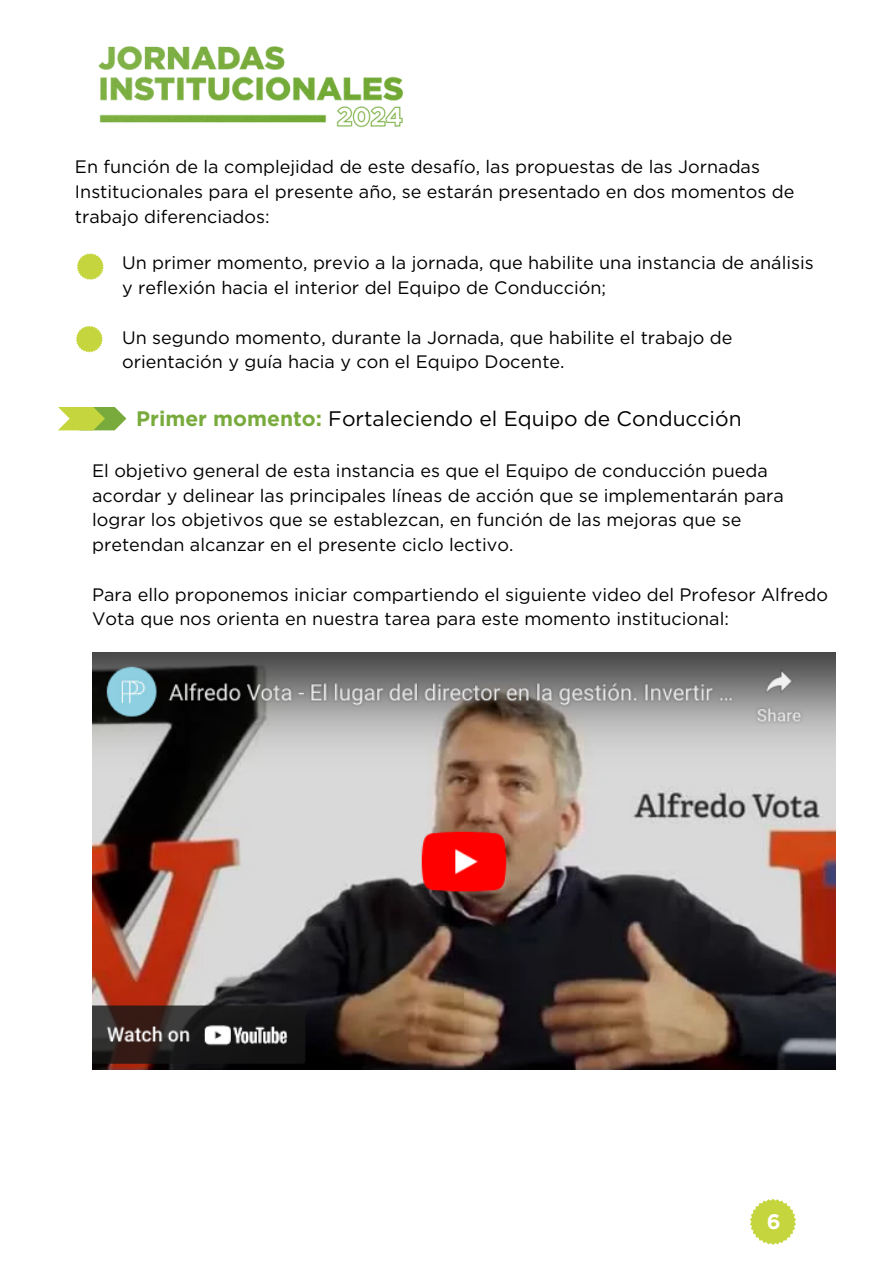
<style>
.page{position:relative;width:893px;height:1264px;background:#fff}
.page>*{position:absolute;margin:0;border:0;box-sizing:border-box;transform-origin:0 0}
.t1{font:21px "Gotham";color:#000}
.t2{font:700 21px "Gotham";color:#fff}
.t3{font:18px/24.8px "Gotham";color:#000}
.s1{font-weight:700;color:#78ab3c}
</style>
<div class="page">
<img style="left:98px;top:46px;width:305px;height:82px">
<svg style="left:77px;top:253px;width:27px;height:27px"></svg>
<svg style="left:76px;top:326px;width:27px;height:26px"></svg>
<svg style="left:58px;top:407px;width:68px;height:23px;background:#b6ce5d"></svg>
<img style="left:92px;top:652px;width:743px;height:417px">
<svg style="left:750px;top:1199px;width:46px;height:45px"></svg>
<p class="t3" style="left:75px;top:154px;width:720px">En función de la complejidad de este desafío, las propuestas de las Jornadas<br>Institucionales para el presente año, se estarán presentado en dos momentos de trabajo diferenciados:</p>
<p class="t3" style="left:122px;top:250px;width:693px">Un primer momento, previo a la jornada, que habilite una instancia de análisis y reflexión hacia el interior del Equipo de Conducción;</p>
<p class="t3" style="left:122px;top:325px;width:611px">Un segundo momento, durante la Jornada, que habilite el trabajo de orientación y guía hacia y con el Equipo Docente.</p>
<p class="t1" style="left:136px;top:406px;width:607px"><span class="s1">Primer momento:</span> Fortaleciendo el Equipo de Conducción</p>
<p class="t3" style="left:92px;top:458px;width:693px">El objetivo general de esta instancia es que el Equipo de conducción pueda acordar y delinear las principales líneas de acción que se implementarán para lograr los objetivos que se establezcan, en función de las mejoras que se pretendan alcanzar en el presente ciclo lectivo.</p>
<p class="t3" style="left:92px;top:581px;width:737px">Para ello proponemos iniciar compartiendo el siguiente video del Profesor Alfredo<br>Vota que nos orienta en nuestra tarea para este momento institucional:</p>
<p class="t2" style="left:766px;top:1208px;width:15px">6</p>
</div>
